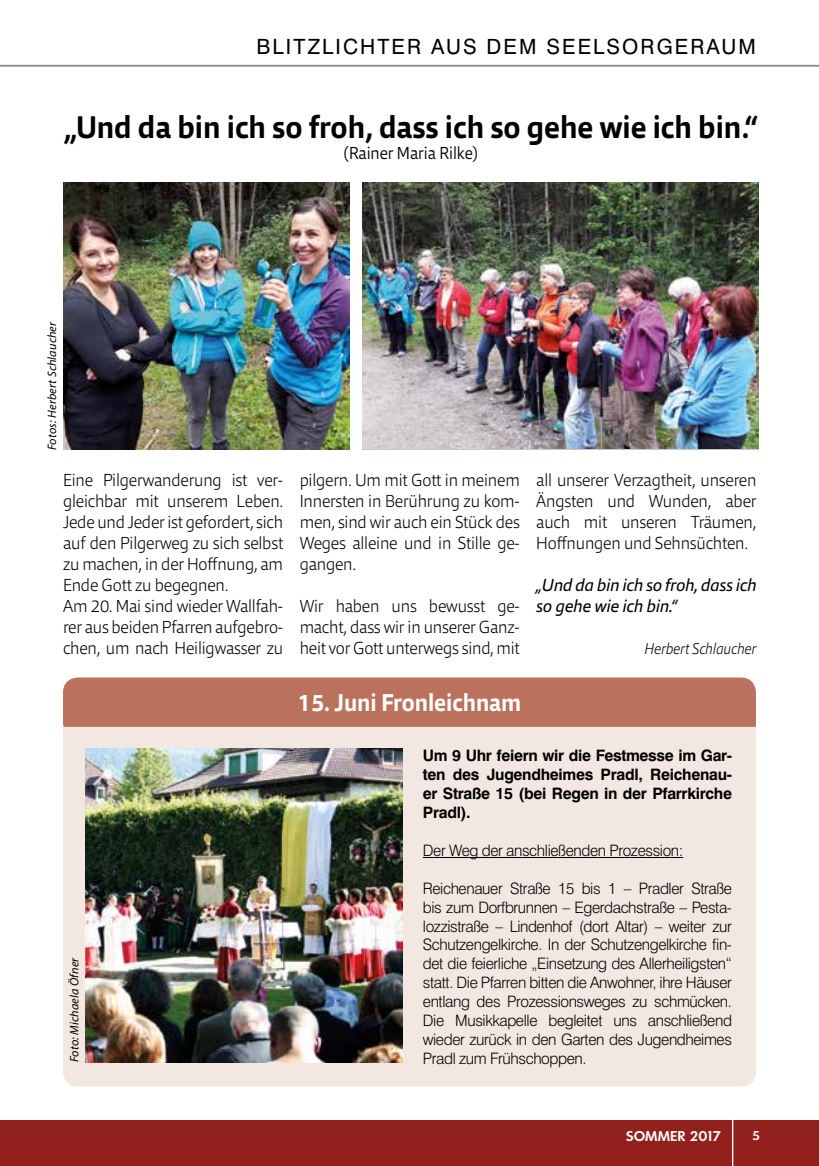
<style>
.page{position:relative;width:819px;height:1166px;background:#fff}
.page>*{position:absolute;margin:0;border:0;box-sizing:border-box;transform-origin:0 0}
.t1{font:700 31.5px "Qubo";color:#000;scale:.92 1}
.t2{font:700 24.5px "Qubo";color:#fff;scale:.9 1}
.t3{font:21px "Swiss 721 BT";letter-spacing:.1em;color:#000}
.t4{font:200 17.5px/21px "Qubo";letter-spacing:-.01em;color:#000;text-align:justify;scale:.93 1}
.t5{font:italic 17.5px/21px "Qubo";letter-spacing:-.01em;color:#000;scale:.95 1}
.t6{font:300 17.5px "Qubo";color:#000;scale:.9 1}
.t7{font:300 15.75px/18.9px "Swiss 721 BT";letter-spacing:-.025em;color:#000;text-align:justify}
.t8{font:700 15.75px/18.9px "Swiss 721 BT";letter-spacing:-.02em;color:#000;text-align:justify}
.t9{font:italic 200 15.75px "Qubo";letter-spacing:-.005em;color:#000;scale:.87 1}
.t10{font:500 13.83px "Ornitons";color:#fff}
.t11{font:500 12.42px "Ornitons";color:#fff}
.t12{font:italic 12.25px "Myriad Pro";letter-spacing:.01em;color:#000}
</style>
<div class="page">
<div style="left:0;top:1120px;width:819px;height:46px;background:#92211e"></div>
<hr style="left:732px;top:1112px;width:1px;height:54px;background:#fff">
<hr style="left:0;top:65px;width:819px;height:2px;background:#878787">
<img style="left:362px;top:183px;width:396px;height:266px">
<img style="left:63px;top:183px;width:286px;height:267px">
<div style="left:63px;top:677px;width:693px;height:61px;background:#bb725d;border-radius:15px"></div>
<div style="left:63px;top:727px;width:693px;height:359px;background:#f3e7e2"></div>
<hr style="left:423px;top:857px;width:260px;height:1px;background:#000">
<img style="left:85px;top:749px;width:317px;height:313px">
<p class="t3" style="left:256px;top:34px;width:501px">BLITZLICHTER AUS DEM SEELSORGERAUM</p>
<h1 class="t1" style="left:64px;top:107px;width:755px">„Und da bin ich so froh, dass ich so gehe wie ich bin.“</h1>
<p class="t6" style="left:344px;top:142px;width:150px">(Rainer Maria Rilke)</p>
<p class="t12" style="left:45px;top:450px;width:130px;rotate:-90deg">Fotos: Herbert Schlaucher</p>
<p class="t4" style="left:63px;top:469px;width:238px;text-align:left">Eine Pilgerwanderung ist ver&shy;gleichbar mit unserem Leben.<br>Jede und Jeder ist gefordert, sich auf den Pilgerweg zu sich selbst zu machen, in der Hoffnung, am<br>Ende Gott zu begegnen.<br>Am 20. Mai sind wieder Wallfah&shy;rer aus beiden Pfarren aufgebro&shy;chen, um nach Heiligwasser zu</p>
<p class="t4" style="left:299px;top:469px;width:238px">pilgern. Um mit Gott in meinem Innersten in Berührung zu kom&shy;men, sind wir auch ein Stück des Weges alleine und in Stille ge&shy;gangen.</p>
<p class="t4" style="left:299px;top:595px;width:238px">Wir haben uns bewusst ge&shy;macht, dass wir in unserer Ganz&shy;heit vor Gott unterwegs sind, mit</p>
<p class="t4" style="left:536px;top:469px;width:238px">all unserer Verzagtheit, unseren Ängsten und Wunden, aber auch mit unseren Träumen, Hoffnungen und Sehnsüchten.</p>
<p class="t5" style="left:536px;top:574px;width:233px">„Und da bin ich so froh, dass ich so gehe wie ich bin.“</p>
<p class="t9" style="left:644px;top:638px;width:130px">Herbert Schlaucher</p>
<p class="t12" style="left:67px;top:1062px;width:106px;rotate:-90deg">Foto: Michaela Öfner</p>
<h2 class="t2" style="left:298px;top:687px;width:250px">15. Juni Fronleichnam</h2>
<p class="t8" style="left:423px;top:746px;width:310px">Um 9 Uhr feiern wir die Festmesse im Gar&shy;ten des Jugendheimes Pradl, Reichenau&shy;er Straße 15 (bei Regen in der Pfarrkirche Pradl).</p>
<p class="t7" style="left:423px;top:841px;width:262px">Der Weg der anschließenden Prozession:</p>
<p class="t7" style="left:423px;top:878px;width:310px">Reichenauer Straße 15 bis 1 – Pradler Straße bis zum Dorfbrunnen – Egerdachstraße – Pesta&shy;lozzistraße – Lindenhof (dort Altar) – weiter zur Schutzengelkirche. In der Schutzengelkirche fin&shy;det die feierliche „Einsetzung des Allerheiligsten“ statt. Die Pfarren bitten die Anwohner, ihre Häuser entlang des Prozessionsweges zu schmücken.<br>Die Musikkapelle begleitet uns anschließend wieder zurück in den Garten des Jugendheimes</p>
<p class="t7" style="left:423px;top:1048px;width:165px">Pradl zum Frühschoppen.</p>
<p class="t10" style="left:626px;top:1127px;width:97px">SOMMER 2017</p>
<p class="t11" style="left:752px;top:1128px;width:10px">5</p>
</div>
